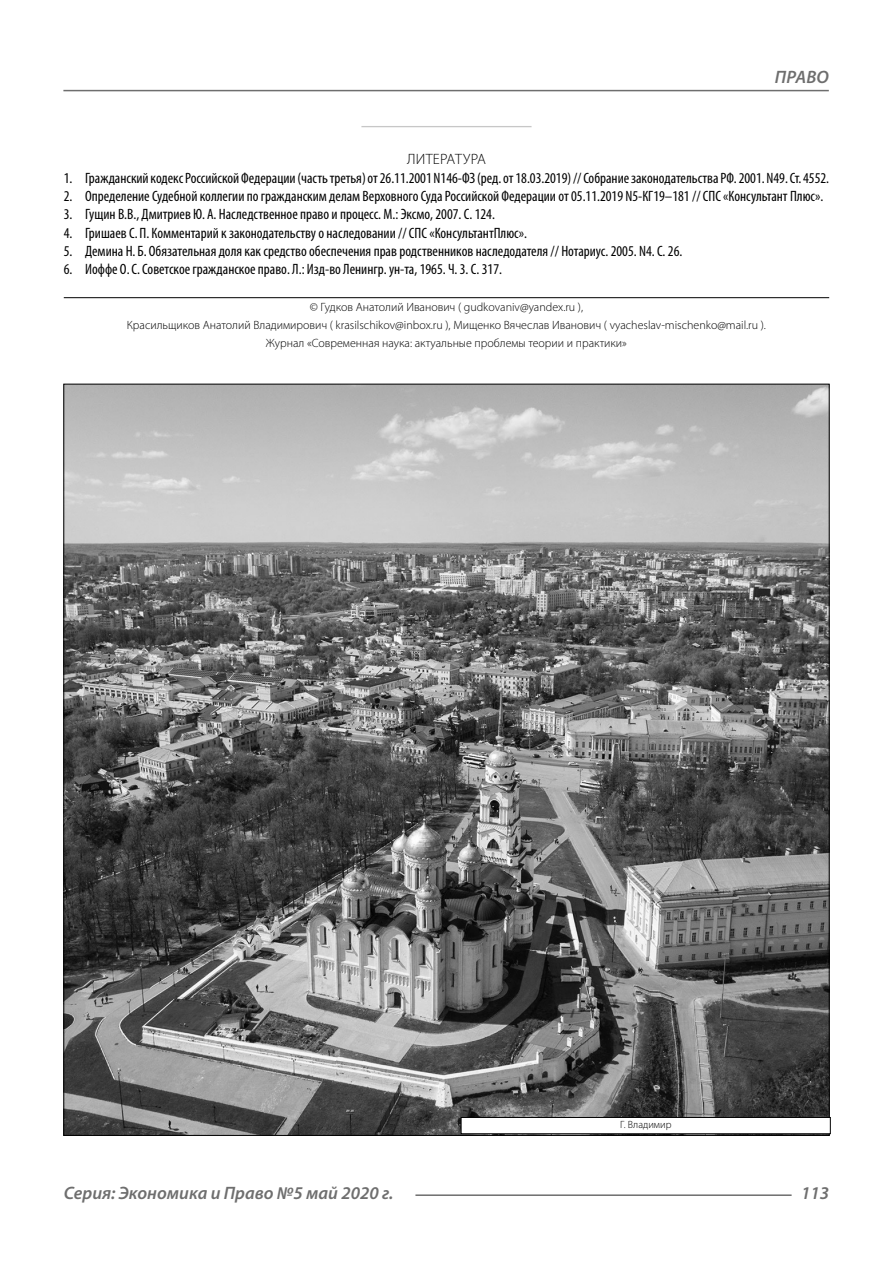
<style>
.page{position:relative;width:893px;height:1263px;background:#fff}
.page>*{position:absolute;margin:0;border:0;box-sizing:border-box;transform-origin:0 0}
.t1{font:italic 600 18px "Myriad Pro";color:#6e6e6e}
.t2{font:condensed 15px "Myriad Pro";color:#000}
.Literature{font:300 15px "Myriad Pro";letter-spacing:.02em;color:#000}
.Copy{font:300 12px/18.3px "Myriad Pro";color:#000;text-align:center}
.Author-doc{font:300 10.5px "Myriad Pro";color:#000}
</style>
<div class="page">
<svg style="left:361px;top:126px;width:170px;height:6px"></svg>
<hr style="left:64px;top:297px;width:765px;height:1px;background:#000">
<img style="left:65px;top:386px;width:763px;height:748px">
<div style="left:461px;top:1117px;width:369px;height:17px;background:#fff"></div>
<div style="left:461px;top:1117px;width:370px;height:17px;border:1px solid #000"></div>
<hr style="left:63px;top:90px;width:766px;height:1px;background:#6e6e6e">
<hr style="left:415px;top:1194px;width:377px;height:2px;background:#6e6e6e">
<p class="t1" style="left:775px;top:66px;width:24px">Право</p>
<p class="Literature" style="left:407px;top:150px;width:80px">ЛИТЕРАТУРА</p>
<p class="t2" style="left:64px;top:169px;width:767px">1. Гражданский кодекс Российской Федерации (часть третья) от 26.11.2001 N146-ФЗ (ред. от 18.03.2019) // Собрание законодательства РФ. 2001. N49. Ст. 4552.</p>
<p class="t2" style="left:64px;top:187px;width:761px">2. Определение Судебной коллегии по гражданским делам Верховного Суда Российской Федерации от 05.11.2019 N5-КГ19–181 // СПС «Консультант Плюс».</p>
<p class="t2" style="left:64px;top:205px;width:433px">3. Гущин В.В., Дмитриев Ю. А. Наследственное право и процесс. М.: Эксмо, 2007. С. 124.</p>
<p class="t2" style="left:64px;top:223px;width:465px">4. Гришаев С. П. Комментарий к законодательству о наследовании // СПС «КонсультантПлюс».</p>
<p class="t2" style="left:64px;top:242px;width:620px">5. Демина Н. Б. Обязательная доля как средство обеспечения прав родственников наследодателя // Нотариус. 2005. N4. С. 26.</p>
<p class="t2" style="left:64px;top:260px;width:440px">6. Иоффе О.С. Советское гражданское право. Л.: Изд-во Ленингр. ун-та, 1965. Ч. 3. С. 317.</p>
<p class="Copy" style="left:127px;top:298px;width:641px">© Гудков Анатолий Иванович ( gudkovaniv@yandex.ru ),<br>Красильщиков Анатолий Владимирович ( krasilschikov@inbox.ru ), Мищенко Вячеслав Иванович ( vyacheslav-mischenko@mail.ru ).<br>Журнал «Современная наука: актуальные проблемы теории и практики»</p>
<p class="Author-doc" style="left:620px;top:1118px;width:53px">Г. Владимир</p>
<p class="t1" style="left:64px;top:1182px;width:331px">Серия: Экономика и Право №5 май 2020 г.</p>
<p class="t1" style="left:801px;top:1182px;width:30px">113</p>
</div>
